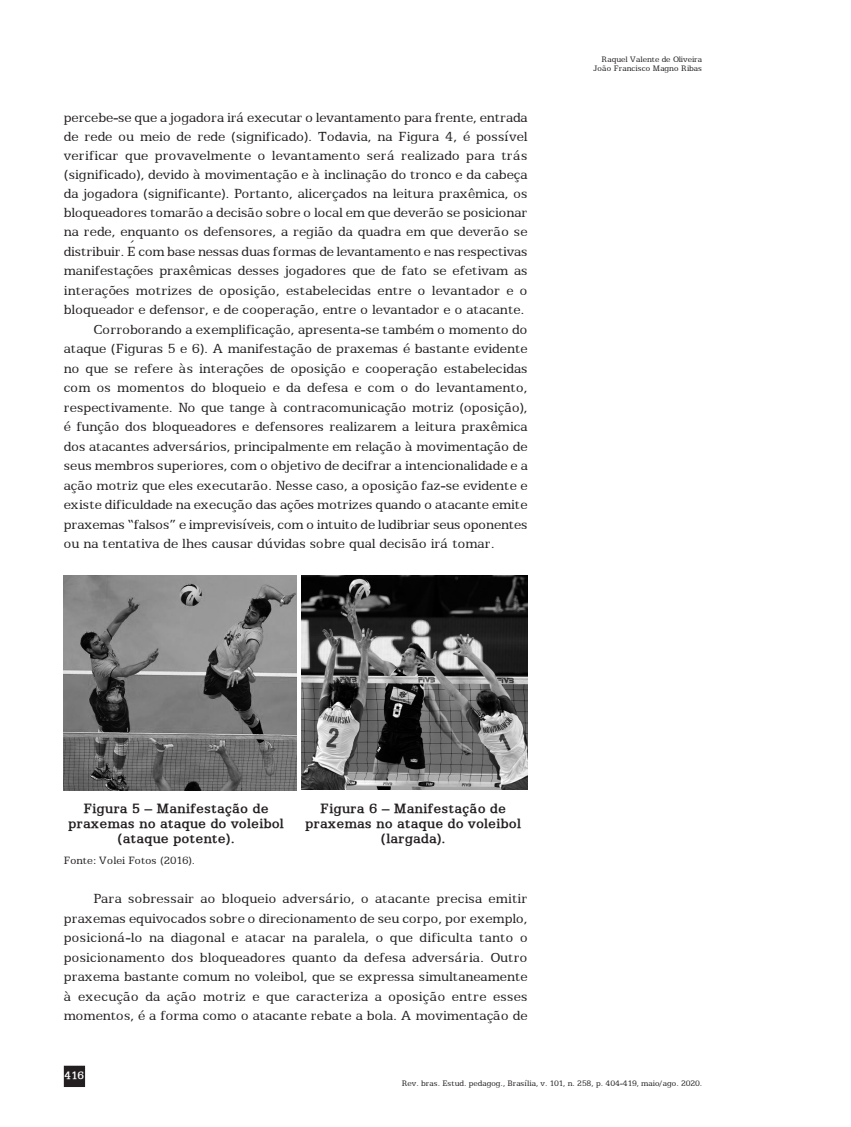
<style>
.page{position:relative;width:851px;height:1127px;background:#fff}
.page>*{position:absolute;margin:0;border:0;box-sizing:border-box;transform-origin:0 0}
.t1{font:15px/19.5px "Eggo Normal";color:#231f20;text-align:justify}
.t2{font:700 15px/15px "Eggo";color:#231f20;text-align:center}
.t3{font:12px "Eggo Normal";color:#231f20}
.t4{font:700 12px "Eggo";color:#fff}
.t5{font:9px/9px "Eggo Normal";color:#231f20;text-align:right}
</style>
<div class="page">
<div style="left:65px;top:1066px;width:19px;height:20px;background:#231f20"></div>
<div style="left:64px;top:1066px;width:21px;height:21px;border:2px solid #231f20"></div>
<img style="left:64px;top:576px;width:233px;height:214px">
<img style="left:302px;top:576px;width:225px;height:214px">
<p class="t1" style="left:64px;top:106px;width:465px">percebe-se que a jogadora irá executar o levantamento para frente, entrada</p>
<p class="t1" style="left:64px;top:125px;width:465px">de rede ou meio de rede (significado). Todavia, na Figura 4, é possível</p>
<p class="t1" style="left:64px;top:144px;width:465px">verificar que provavelmente o levantamento será realizado para trás</p>
<p class="t1" style="left:64px;top:163px;width:465px">(significado), devido à movimentação e à inclinação do tronco e da cabeça</p>
<p class="t1" style="left:64px;top:182px;width:465px">da jogadora (significante). Portanto, alicerçados na leitura praxêmica, os</p>
<p class="t1" style="left:64px;top:201px;width:465px">bloqueadores tomarão a decisão sobre o local em que deverão se posicionar</p>
<p class="t1" style="left:64px;top:220px;width:465px">na rede, enquanto os defensores, a região da quadra em que deverão se</p>
<p class="t1" style="left:64px;top:240px;width:465px">distribuir. É com base nessas duas formas de levantamento e nas respectivas</p>
<p class="t1" style="left:64px;top:259px;width:465px">manifestações praxêmicas desses jogadores que de fato se efetivam as</p>
<p class="t1" style="left:64px;top:279px;width:465px">interações motrizes de oposição, estabelecidas entre o levantador e o</p>
<p class="t1" style="left:64px;top:298px;width:462px">bloqueador e defensor, e de cooperação, entre o levantador e o atacante.</p>
<p class="t1" style="left:94px;top:318px;width:435px">Corroborando a exemplificação, apresenta-se também o momento do</p>
<p class="t1" style="left:64px;top:337px;width:465px">ataque (Figuras 5 e 6). A manifestação de praxemas é bastante evidente</p>
<p class="t1" style="left:64px;top:357px;width:465px">no que se refere às interações de oposição e cooperação estabelecidas</p>
<p class="t1" style="left:64px;top:376px;width:465px">com os momentos do bloqueio e da defesa e com o do levantamento,</p>
<p class="t1" style="left:64px;top:396px;width:465px">respectivamente. No que tange à contracomunicação motriz (oposição),</p>
<p class="t1" style="left:64px;top:415px;width:465px">é função dos bloqueadores e defensores realizarem a leitura praxêmica</p>
<p class="t1" style="left:64px;top:435px;width:465px">dos atacantes adversários, principalmente em relação à movimentação de</p>
<p class="t1" style="left:64px;top:454px;width:465px">seus membros superiores, com o objetivo de decifrar a intencionalidade e a</p>
<p class="t1" style="left:64px;top:474px;width:465px">ação motriz que eles executarão. Nesse caso, a oposição faz-se evidente e</p>
<p class="t1" style="left:64px;top:493px;width:465px">existe dificuldade na execução das ações motrizes quando o atacante emite</p>
<p class="t1" style="left:64px;top:513px;width:465px">praxemas “falsos” e imprevisíveis, com o intuito de ludibriar seus oponentes</p>
<p class="t1" style="left:64px;top:532px;width:432px">ou na tentativa de lhes causar dúvidas sobre qual decisão irá tomar.</p>
<p class="t5" style="left:593px;top:54px;width:110px">Raquel Valente de Oliveira<br>João Francisco Magno Ribas</p>
<p class="t2" style="left:68px;top:799px;width:217px">Figura 5 – Manifestação de praxemas no ataque do voleibol (ataque potente).</p>
<p class="t2" style="left:305px;top:799px;width:217px">Figura 6 – Manifestação de praxemas no ataque do voleibol (largada).</p>
<p class="t3" style="left:64px;top:851px;width:133px">Fonte: Volei Fotos (2016).</p>
<p class="t1" style="left:64px;top:887px;width:465px;text-indent:30px">Para sobressair ao bloqueio adversário, o atacante precisa emitir praxemas equivocados sobre o direcionamento de seu corpo, por exemplo, posicioná-lo na diagonal e atacar na paralela, o que dificulta tanto o posicionamento dos bloqueadores quanto da defesa adversária. Outro praxema bastante comum no voleibol, que se expressa simultaneamente à execução da ação motriz e que caracteriza a oposição entre esses momentos, é a forma como o atacante rebate a bola. A movimentação de</p>
<p class="t4" style="left:64px;top:1066px;width:21px">416</p>
<p class="t5" style="left:401px;top:1077px;width:302px">Rev. bras. Estud. pedagog., Brasília, v. 101, n. 258, p. 404-419, maio/ago. 2020.</p>
</div>
